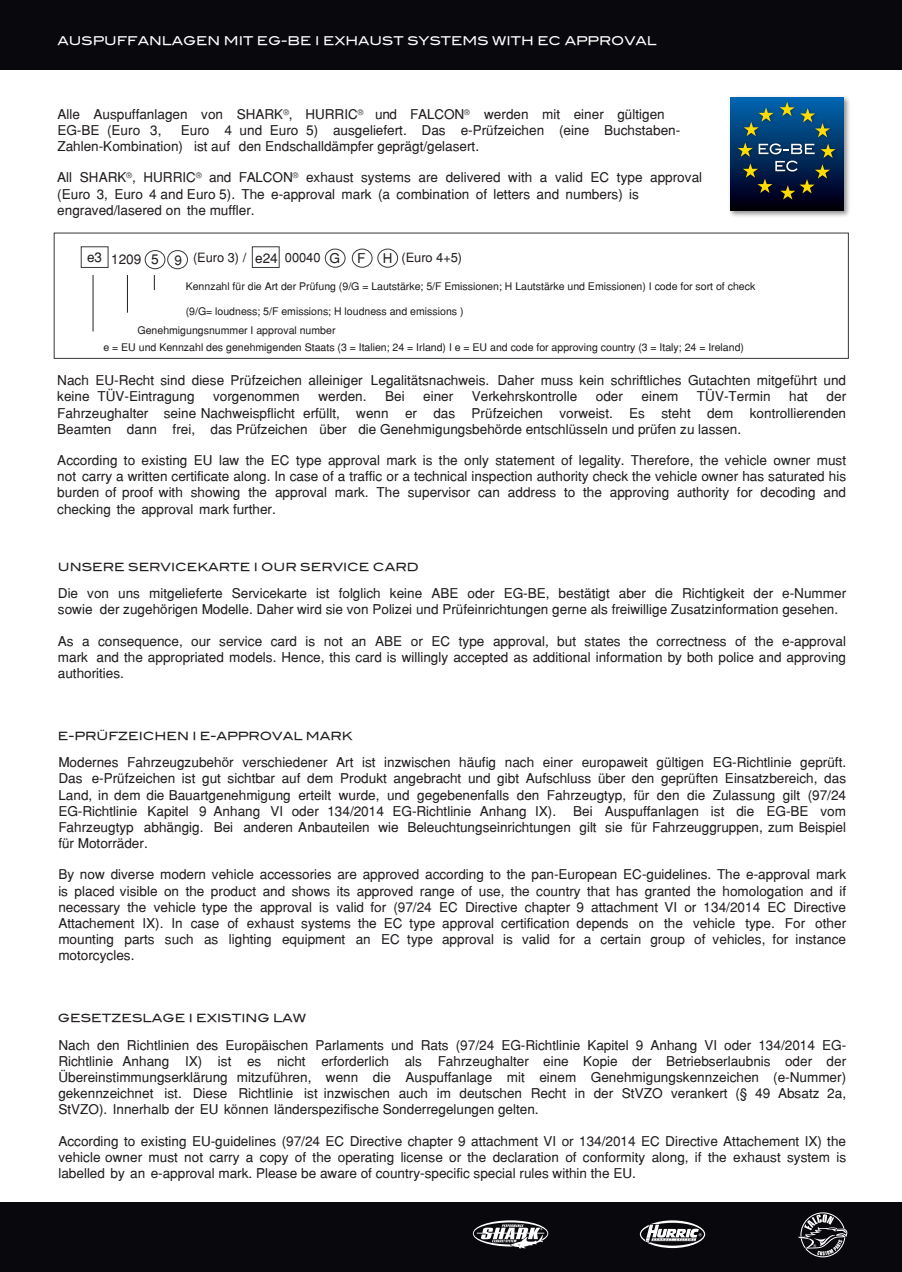
<style>
.page{position:relative;width:902px;height:1272px;background:#fff}
.page>*{position:absolute;margin:0;border:0;box-sizing:border-box;transform-origin:0 0}
.t1{font:13.5px/16.2px "Helvetica";color:#231f20;text-align:justify}
.t2{font:12.75px "Helvetica";color:#231f20}
.t3{font:12px "Blair Md ITCTT Medium";color:#fff}
.t4{font:11.25px "Blair Md ITCTT Medium";color:#231f20}
.t5{font:10.5px/17.4px "Helvetica";color:#231f20}
.s1{font-size:13.5px}
</style>
<div class="page">
<div style="left:0;top:0;width:901px;height:69px;background:#08080d"></div>
<div style="left:0;top:1202px;width:901px;height:69px;background:#08080d"></div>
<div style="left:252px;top:246px;width:27px;height:22px;border:1px solid #383839"></div>
<div style="left:145px;top:250px;width:20px;height:19px;border:1px solid #383839;border-radius:50%"></div>
<hr style="left:93px;top:275px;width:1px;height:56px;background:#231f20">
<hr style="left:127px;top:275px;width:1px;height:38px;background:#231f20">
<svg style="left:154px;top:275px;width:1px;height:15px"></svg>
<svg style="left:639px;top:1220px;width:66px;height:27px"></svg>
<svg style="left:798px;top:1212px;width:49px;height:45px"></svg>
<svg style="left:473px;top:1220px;width:75px;height:28px"></svg>
<img style="left:729px;top:96px;width:121px;height:121px">
<div style="left:730px;top:97px;width:113px;height:113px;background:linear-gradient(to bottom,#0167b1,#00000e)"></div>
<img style="left:734px;top:98px;width:106px;height:107px">
<svg style="left:737px;top:102px;width:98px;height:98px;background:#1f455e"></svg>
<div style="left:377px;top:249px;width:21px;height:18px;border:1px solid #383839;border-radius:50%"></div>
<div style="left:325px;top:249px;width:20px;height:18px;border:1px solid #383839;border-radius:50%"></div>
<div style="left:167px;top:250px;width:21px;height:19px;border:1px solid #383839;border-radius:50%"></div>
<div style="left:352px;top:249px;width:20px;height:18px;border:1px solid #383839;border-radius:50%"></div>
<div style="left:81px;top:246px;width:27px;height:22px;border:1px solid #383839"></div>
<p class="t3" style="left:57px;top:30px;width:600px">AUSPUFFANLAGEN MIT EG-BE I EXHAUST SYSTEMS WITH EC APPROVAL</p>
<p class="t1" style="left:57px;top:106px;width:609px">Alle Auspuffanlagen von SHARK<sup>®</sup>, HURRIC<sup>®</sup> und FALCON<sup>®</sup> werden mit einer gültigen<br>EG-BE (Euro 3,</p>
<p class="t1" style="left:57px;top:122px;width:624px;text-indent:123px">Euro 4 und Euro 5) ausgeliefert. Das e-Prüfzeichen (eine Buchstaben-<br>Zahlen-Kombination) ist auf den Endschalldämpfer geprägt/gelasert.</p>
<p class="t1" style="left:57px;top:169px;width:646px;text-align:left">All SHARK<sup>®</sup>, HURRIC<sup>®</sup> and FALCON<sup>®</sup> exhaust systems are delivered with a valid EC type approval (Euro 3, Euro 4 and Euro 5). The e-approval mark (a combination of letters and numbers) is engraved/lasered on the muffler.</p>
<p class="t1" style="left:87px;top:251px;width:56px">e3 1209</p>
<p class="t1" style="left:174px;top:252px;width:9px">9</p>
<p class="t2" style="left:193px;top:250px;width:55px">(Euro 3) /</p>
<p class="t2" style="left:285px;top:250px;width:56px">00040 <span class="s1">G</span></p>
<p class="t1" style="left:357px;top:250px;width:10px">F</p>
<p class="t2" style="left:383px;top:250px;width:81px"><span class="s1">H</span> (Euro 4+5)</p>
<p class="t5" style="left:186px;top:277px;width:571px">Kennzahl für die Art der Prüfung (9/G = Lautstärke; 5/F Emissionen; H Lautstärke und Emissionen) I code for sort of check</p>
<p class="t5" style="left:186px;top:302px;width:279px">(9/G= loudness; 5/F emissions; H loudness and emissions )</p>
<p class="t1" style="left:151px;top:251px;width:9px">5</p>
<p class="t1" style="left:255px;top:249px;width:24px">e24</p>
<p class="t5" style="left:103px;top:321px;width:642px;text-indent:34px">Genehmigungsnummer I approval number<br>e = EU und Kennzahl des genehmigenden Staats (3 = Italien; 24 = Irland) I e = EU and code for approving country (3 = Italy; 24 = Ireland)</p>
<p class="t1" style="left:57px;top:372px;width:790px">Nach EU-Recht sind diese Prüfzeichen alleiniger Legalitätsnachweis. Daher muss kein schriftliches Gutachten mitgeführt und keine TÜV-Eintragung</p>
<p class="t1" style="left:213px;top:388px;width:88px">vorgenommen</p>
<p class="t1" style="left:318px;top:388px;width:50px">werden.</p>
<p class="t1" style="left:385px;top:388px;width:21px">Bei</p>
<p class="t1" style="left:423px;top:388px;width:32px">einer</p>
<p class="t1" style="left:472px;top:388px;width:107px">Verkehrskontrolle</p>
<p class="t1" style="left:595px;top:388px;width:29px">oder</p>
<p class="t1" style="left:641px;top:388px;width:38px">einem</p>
<p class="t1" style="left:697px;top:388px;width:75px">TÜV-Termin</p>
<p class="t1" style="left:789px;top:388px;width:20px">hat</p>
<p class="t1" style="left:57px;top:388px;width:790px;text-indent:769px">der Fahrzeughalter seine Nachweispflicht erfüllt, wenn er das Prüfzeichen vorweist. Es steht dem kontrollierenden Beamten dann frei, das Prüfzeichen über die Genehmigungsbehörde entschlüsseln und prüfen zu lassen.</p>
<p class="t1" style="left:57px;top:452px;width:790px">According to existing EU law the EC type approval mark is the only statement of legality. Therefore, the vehicle owner must not carry a written certificate along. In case of a traffic or a technical inspection authority check the vehicle owner has saturated his burden of proof with showing the approval mark. The supervisor can address to the approving authority for decoding and checking the approval mark further.</p>
<p class="t4" style="left:58px;top:557px;width:362px">UNSERE SERVICEKARTE I OUR SERVICE CARD</p>
<p class="t1" style="left:58px;top:585px;width:789px">Die von uns mitgelieferte Servicekarte ist folglich keine ABE oder EG-BE, bestätigt aber die Richtigkeit der e-Nummer sowie der zugehörigen Modelle. Daher wird sie von Polizei und Prüfeinrichtungen gerne als freiwillige Zusatzinformation gesehen.</p>
<p class="t1" style="left:58px;top:632px;width:789px">As a consequence, our service card is not an ABE or EC type approval, but states the correctness of the e-approval mark and the appropriated models. Hence, this card is willingly accepted as additional information by both police and approving authorities.</p>
<p class="t4" style="left:58px;top:726px;width:296px">E-PRÜFZEICHEN I E-APPROVAL MARK</p>
<p class="t1" style="left:58px;top:754px;width:789px">Modernes Fahrzeugzubehör verschiedener Art ist inzwischen häufig nach einer europaweit gültigen EG-Richtlinie geprüft.<br>Das e-Prüfzeichen ist gut sichtbar auf dem Produkt angebracht und gibt Aufschluss über den geprüften Einsatzbereich, das Land, in dem die Bauartgenehmigung erteilt wurde, und gegebenenfalls den Fahrzeugtyp, für den die Zulassung gilt (97/24<br>EG-Richtlinie Kapitel 9 Anhang VI oder 134/2014 EG-Richtlinie Anhang IX).</p>
<p class="t1" style="left:58px;top:802px;width:789px;text-indent:514px">Bei Auspuffanlagen ist die EG-BE vom Fahrzeugtyp abhängig. Bei anderen Anbauteilen wie Beleuchtungseinrichtungen gilt sie für Fahrzeuggruppen, zum Beispiel für Motorräder.</p>
<p class="t1" style="left:58px;top:866px;width:789px">By now diverse modern vehicle accessories are approved according to the pan-European EC-guidelines. The e-approval mark is placed visible on the product and shows its approved range of use, the country that has granted the homologation and if necessary the vehicle type the approval is valid for (97/24 EC Directive chapter 9 attachment VI or 134/2014 EC Directive Attachement IX). In case of exhaust systems the EC type approval certification depends on the vehicle type. For other mounting parts such as lighting equipment an EC type approval is valid for a certain group of vehicles, for instance motorcycles.</p>
<p class="t4" style="left:58px;top:1009px;width:250px">GESETZESLAGE I EXISTING LAW</p>
<p class="t1" style="left:58px;top:1036px;width:789px">Nach den Richtlinien des Europäischen Parlaments und Rats (97/24 EG-Richtlinie Kapitel 9 Anhang VI oder 134/2014 EG-Richtlinie Anhang IX) ist es nicht erforderlich als Fahrzeughalter eine Kopie der Betriebserlaubnis oder der Übereinstimmungserklärung mitzuführen, wenn die Auspuffanlage mit einem Genehmigungskennzeichen (e-Nummer) gekennzeichnet ist. Diese Richtlinie ist inzwischen auch im deutschen Recht in der StVZO verankert (§ 49 Absatz 2a, StVZO). Innerhalb der EU können länderspezifische Sonderregelungen gelten.</p>
<p class="t1" style="left:58px;top:1132px;width:789px">According to existing EU-guidelines (97/24 EC Directive chapter 9 attachment VI or 134/2014 EC Directive Attachement IX) the vehicle owner must not carry a copy of the operating license or the declaration of conformity along, if the exhaust system is labelled by an e-approval mark. Please be aware of country-specific special rules within the EU.</p>
</div>
